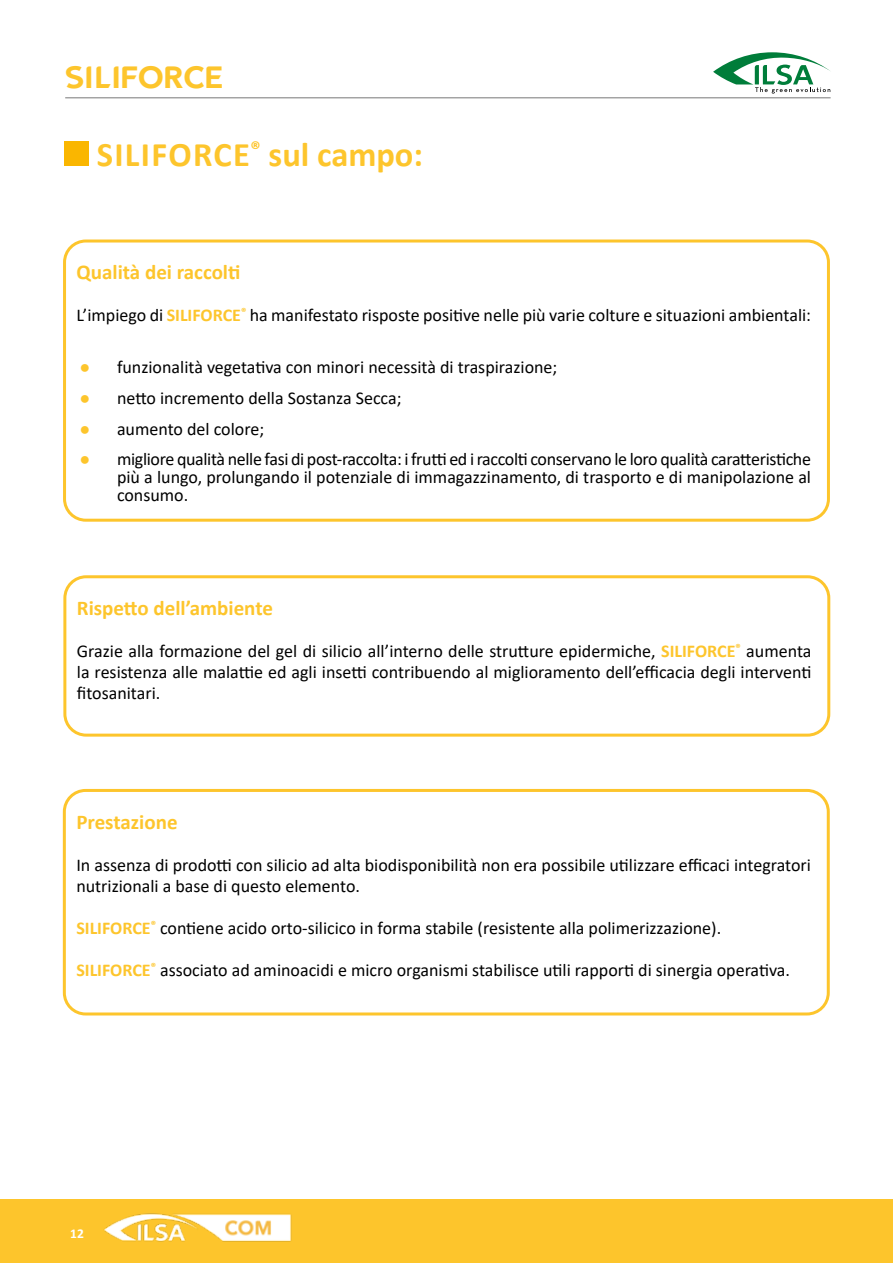
<style>
.page{position:relative;width:893px;height:1263px;background:#fff}
.page>*{position:absolute;margin:0;border:0;box-sizing:border-box;transform-origin:0 0}
.t1{font:700 34.5px "Calibri";letter-spacing:.03em;color:#fdc52c}
.t2{font:700 30px "Ilsa";color:#fdc52c}
.t3{font:700 21px "Calibri";color:#fdc52c}
.t4{font:18px/21px "Calibri";color:#000;text-align:justify}
.t5{font:700 13.5px "Calibri";color:#fff}
.s1{font-weight:700;color:#fdc52c}
.s2{font-family:"Arial";color:#fdc52c}
</style>
<div class="page">
<div style="left:64px;top:142px;width:24px;height:24px;background:#fab600"></div>
<div style="left:63px;top:239px;width:767px;height:283px;border:3px solid #fdc52c;border-radius:21px"></div>
<div style="left:63px;top:575px;width:767px;height:162px;border:3px solid #fdc52c;border-radius:21px"></div>
<div style="left:63px;top:789px;width:767px;height:226px;border:3px solid #fdc52c;border-radius:21px"></div>
<hr style="left:65px;top:97px;width:766px;height:1px;background:#878787">
<svg style="left:713px;top:52px;width:118px;height:42px"></svg>
<div style="left:0;top:1199px;width:893px;height:64px;background:#fdc52c"></div>
<img style="left:104px;top:1213px;width:188px;height:29px">
<h2 class="t2" style="left:65px;top:60px;width:161px">SILIFORCE</h2>
<h1 class="t1" style="left:97px;top:130px;width:328px">SILIFORCE<sup>®</sup> sul campo:</h1>
<p class="t3" style="left:77px;top:258px;width:165px">Qualità dei raccolti</p>
<p class="t4" style="left:77px;top:304px;width:736px">L’impiego di <span class="s1">SILIFORCE</span><sup>®</sup> ha manifestato risposte positive nelle più varie colture e situazioni ambientali:</p>
<p class="t4" style="left:80px;top:356px;width:479px"><span class="s2">●</span> funzionalità vegetativa con minori necessità di traspirazione;</p>
<p class="t4" style="left:80px;top:387px;width:323px"><span class="s2">●</span> netto incremento della Sostanza Secca;</p>
<p class="t4" style="left:80px;top:418px;width:186px"><span class="s2">●</span> aumento del colore;</p>
<p class="t4" style="left:117px;top:450px;width:696px;line-height:18px;text-indent:-37px"><span class="s2">●</span> migliore qualità nelle fasi di post-raccolta: i frutti ed i raccolti conservano le loro qualità caratteristiche più a lungo, prolungando il potenziale di immagazzinamento, di trasporto e di manipolazione al consumo.</p>
<p class="t3" style="left:77px;top:593px;width:198px">Rispetto dell’ambiente</p>
<p class="t4" style="left:77px;top:640px;width:736px">Grazie alla formazione del gel di silicio all’interno delle strutture epidermiche, <span class="s1">SILIFORCE</span><sup>®</sup> aumenta la resistenza alle malattie ed agli insetti contribuendo al miglioramento dell’efficacia degli interventi fitosanitari.</p>
<p class="t3" style="left:76px;top:807px;width:103px">Prestazione</p>
<p class="t4" style="left:76px;top:854px;width:736px">In assenza di prodotti con silicio ad alta biodisponibilità non era possibile utilizzare efficaci integratori nutrizionali a base di questo elemento.</p>
<p class="t4" style="left:76px;top:917px;width:646px"><span class="s1">SILIFORCE</span><sup>®</sup> contiene acido orto-silicico in forma stabile (resistente alla polimerizzazione).</p>
<p class="t4" style="left:76px;top:959px;width:715px"><span class="s1">SILIFORCE</span><sup>®</sup> associato ad aminoacidi e micro organismi stabilisce utili rapporti di sinergia operativa.</p>
<p class="t5" style="left:70px;top:1224px;width:15px">12</p>
</div>
